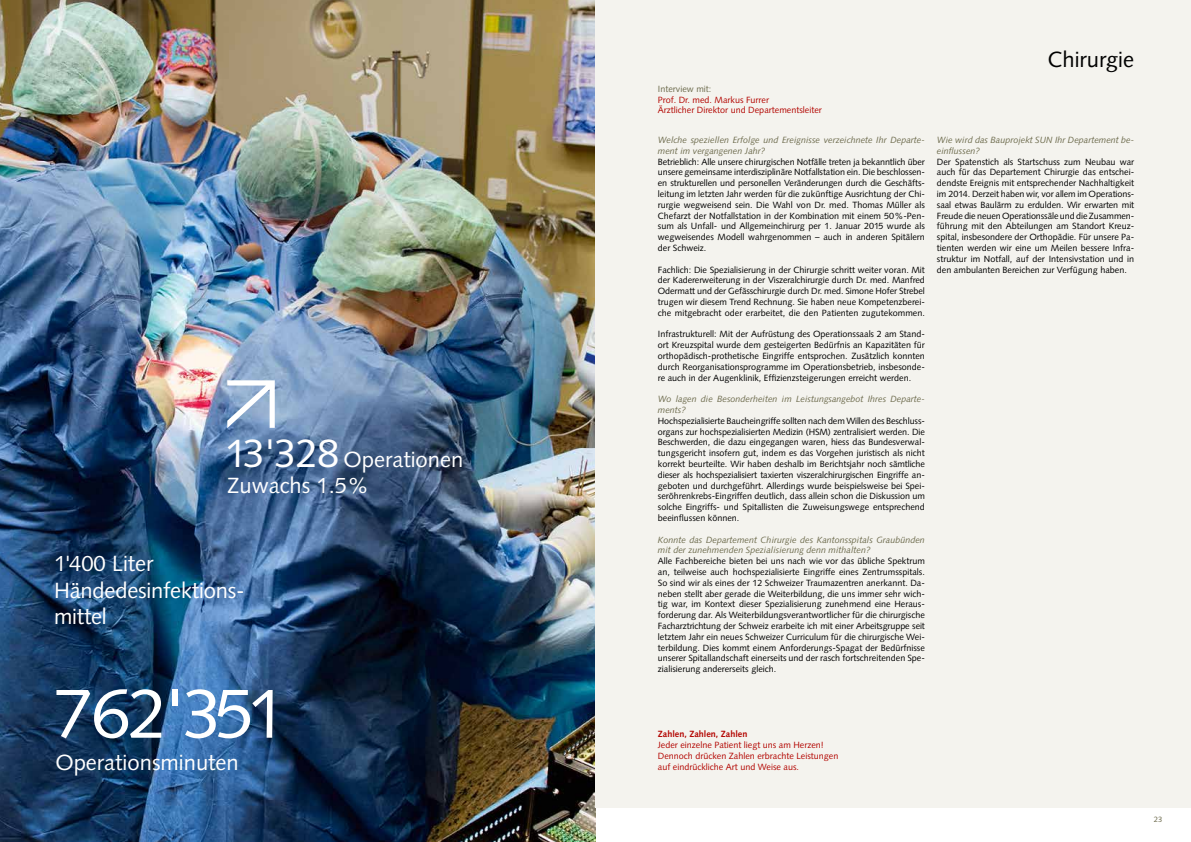
<style>
.page{position:relative;width:1191px;height:842px;background:#fff}
.page>*{position:absolute;margin:0;border:0;box-sizing:border-box;transform-origin:0 0}
.t1{font:70px "Syntax";letter-spacing:-.065em;color:#fff}
.t2{font:40px "Syntax";color:#fff}
.t3{font:22px/26.4px "Syntax";color:#fff}
.t4{font:22px "Syntax";color:#000}
.t5{font:9px/10.8px "Syntax";color:#000;text-align:justify}
.t6{font:italic 9px/10.8px "Syntax";color:#6d6b4d}
.t7{font:9px/10.8px "Syntax";color:#b30501}
.t8{font:700 9px "Syntax";color:#b30501}
.t9{font:9px "Syntax";color:#6d6b4d}
.t10{font:7.8px "Syntax";color:#6d6b4d}
</style>
<div class="page">
<img style="left:0;top:0;width:595px;height:842px">
<div style="left:595px;top:0;width:596px;height:808px;background:#f4f3ee"></div>
<svg style="left:227px;top:380px;width:48px;height:48px"></svg>
<h2 class="t2" style="left:225px;top:429px;width:116px">13'328</h2>
<h3 class="t3" style="left:227px;top:446px;width:237px;text-indent:116px">Operationen<br>Zuwachs 1.5%</h3>
<h3 class="t3" style="left:54px;top:550px;width:192px">1'400 Liter<br>Händedesinfektions&shy;mittel</h3>
<h1 class="t1" style="left:54px;top:672px;width:233px">762'351</h1>
<h3 class="t3" style="left:55px;top:749px;width:185px">Operationsminuten</h3>
<p class="t9" style="left:658px;top:83px;width:55px">Interview mit:</p>
<p class="t7" style="left:658px;top:94px;width:165px">Prof. Dr. med. Markus Furrer<br>Ärztlicher Direktor und Departementsleiter</p>
<p class="t6" style="left:658px;top:134px;width:268px">Welche speziellen Erfolge und Ereignisse verzeichnete Ihr Departe&shy;ment im vergangenen Jahr?</p>
<p class="t5" style="left:658px;top:156px;width:268px">Betrieblich: Alle unsere chirurgischen Notfälle treten ja bekanntlich über unsere gemeinsame interdisziplinäre Notfallstation ein. Die beschlossen&shy;en strukturellen und personellen Veränderungen durch die Geschäfts&shy;leitung im letzten Jahr werden für die zukünftige Ausrichtung der Chi&shy;rurgie wegweisend sein. Die Wahl von Dr. med. Thomas Müller als Chefarzt der Notfallstation in der Kombination mit einem 50%-Pen&shy;sum als Unfall- und Allgemeinchirurg per 1. Januar 2015 wurde als wegweisendes Modell wahrgenommen – auch in anderen Spitälern der Schweiz.</p>
<p class="t5" style="left:658px;top:264px;width:269px">Fachlich: Die Spezialisierung in der Chirurgie schritt weiter voran. Mit der Kadererweiterung in der Viszeralchirurgie durch Dr. med. Manfred Odermatt und der Gefässchirurgie durch Dr. med. Simone Hofer Strebel trugen wir diesem Trend Rechnung. Sie haben neue Kompetenzberei&shy;che mitgebracht oder erarbeitet, die den Patienten zugutekommen.</p>
<p class="t5" style="left:658px;top:329px;width:268px">Infrastrukturell: Mit der Aufrüstung des Operationssaals 2 am Stand&shy;ort Kreuzspital wurde dem gesteigerten Bedürfnis an Kapazitäten für orthopädisch-prothetische Eingriffe entsprochen. Zusätzlich konnten durch Reorganisationsprogramme im Operationsbetrieb, insbesonde&shy;re auch in der Augenklinik, Effizienzsteigerungen erreicht werden.</p>
<p class="t6" style="left:658px;top:394px;width:268px">Wo lagen die Besonderheiten im Leistungsangebot Ihres Departe&shy;ments?</p>
<p class="t5" style="left:658px;top:415px;width:269px">Hochspezialisierte Baucheingriffe sollten nach dem Willen des Beschluss&shy;organs zur hochspezialisierten Medizin (HSM) zentralisiert werden. Die Beschwerden, die dazu eingegangen waren, hiess das Bundesverwal&shy;tungsgericht insofern gut, indem es das Vorgehen juristisch als nicht korrekt beurteilte. Wir haben deshalb im Berichtsjahr noch sämtliche dieser als hochspezialisiert taxierten viszeralchirurgischen Eingriffe an&shy;geboten und durchgeführt. Allerdings wurde beispielsweise bei Spei&shy;seröhrenkrebs-Eingriffen deutlich, dass allein schon die Diskussion um solche Eingriffs- und Spitallisten die Zuweisungswege entsprechend beeinflussen können.</p>
<p class="t6" style="left:658px;top:534px;width:269px">Konnte das Departement Chirurgie des Kantonsspitals Graubünden mit der zunehmenden Spezialisierung denn mithalten?</p>
<p class="t5" style="left:658px;top:556px;width:269px">Alle Fachbereiche bieten bei uns nach wie vor das übliche Spektrum an, teilweise auch hochspezialisierte Eingriffe eines Zentrumsspitals.<br>So sind wir als eines der 12 Schweizer Traumazentren anerkannt. Da&shy;neben stellt aber gerade die Weiterbildung, die uns immer sehr wich&shy;tig war, im Kontext dieser Spezialisierung zunehmend eine Heraus&shy;forderung dar. Als Weiterbildungsverantwortlicher für die chirurgische Facharztrichtung der Schweiz erarbeite ich mit einer Arbeitsgruppe seit letztem Jahr ein neues Schweizer Curriculum für die chirurgische Wei&shy;terbildung. Dies kommt einem Anforderungs-Spagat der Bedürfnisse unserer Spitallandschaft einerseits und der rasch fortschreitenden Spe&shy;zialisierung andererseits gleich.</p>
<h3 class="t4" style="left:1047px;top:47px;width:88px">Chirurgie</h3>
<p class="t6" style="left:937px;top:134px;width:199px">Wie wird das Bauprojekt SUN Ihr Departement be&shy;einflussen?</p>
<p class="t5" style="left:937px;top:156px;width:199px">Der Spatenstich als Startschuss zum Neubau war auch für das Departement Chirurgie das entschei&shy;dendste Ereignis mit entsprechender Nachhaltigkeit im 2014. Derzeit haben wir, vor allem im Operations&shy;saal etwas Baulärm zu erdulden. Wir erwarten mit Freude die neuen Operationssäle und die Zusammen&shy;führung mit den Abteilungen am Standort Kreuz&shy;spital, insbesondere der Orthopädie. Für unsere Pa&shy;tienten werden wir eine um Meilen bessere Infra&shy;struktur im Notfall, auf der Intensivstation und in den ambulanten Bereichen zur Verfügung haben.</p>
<p class="t8" style="left:658px;top:729px;width:91px">Zahlen, Zahlen, Zahlen</p>
<p class="t7" style="left:658px;top:740px;width:182px">Jeder einzelne Patient liegt uns am Herzen!<br>Dennoch drücken Zahlen erbrachte Leistungen auf eindrückliche Art und Weise aus.</p>
<p class="t10" style="left:1154px;top:815px;width:10px">23</p>
</div>
